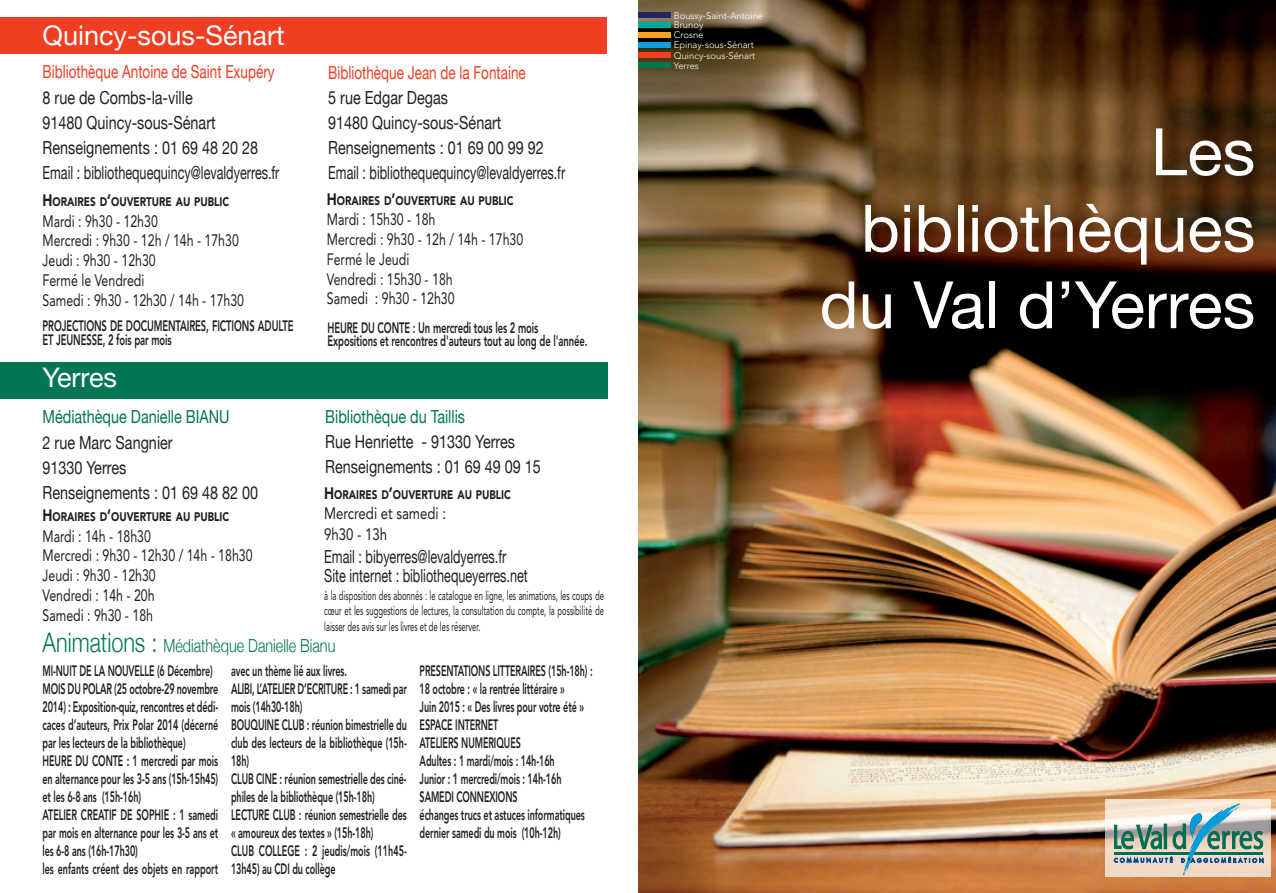
<style>
.page{position:relative;width:1276px;height:893px;background:#fff}
.page>*{position:absolute;margin:0;border:0;box-sizing:border-box;transform-origin:0 0}
.t1{font:65.55px/76.5px "Helvetica Neue";color:#fff;text-align:right}
.t2{font:27px "Helvetica Neue";color:#fff}
.t3{font:18px/25.2px "Helvetica Neue";color:#231f20;scale:.8 1}
.t4{font:18px/19.5px "Helvetica Neue";color:#231f20;scale:.7 1}
.t5{font:18px "Helvetica Neue";color:#ef3e22;scale:.75 1}
.t6{font:18px "Helvetica Neue";color:#007654;scale:.8 1}
.t7{font:300 18px "Helvetica Neue";color:#007654;scale:.8 1}
.t8{font:16.5px/19.8px "Avenir";color:#231f20;scale:.75 1}
.t9{font:16.5px/21px "Avenir";color:#231f20;scale:.8 1}
.t10{font:800 15px/18px "Avenir";letter-spacing:-.01em;color:#231f20;scale:.6 1}
.t11{font:800 15px/13.5px "Avenir";letter-spacing:-.01em;color:#231f20;scale:.63 1}
.t12{font:12.75px/15.3px "Avenir";color:#231f20;text-align:justify;scale:.6 1}
.t13{font:900 12.3px "Avenir";color:#231f20;scale:.8 1}
.t14{font:300 9.45px/10.1px "Avenir";color:#fff}
.s1{font-size:16.5px}
.s2{font-size:27px}
</style>
<div class="page">
<img style="left:638px;top:0;width:638px;height:893px">
<img style="left:1105px;top:799px;width:165px;height:77px">
<svg style="left:1114px;top:803px;width:149px;height:72px;background:#aabcb4"></svg>
<div style="left:638px;top:12px;width:33px;height:6px;background:#21295c"></div>
<div style="left:638px;top:22px;width:33px;height:6px;background:#00a99d"></div>
<div style="left:638px;top:33px;width:33px;height:5px;background:#f9a51b"></div>
<div style="left:638px;top:43px;width:33px;height:5px;background:#12a0db"></div>
<div style="left:638px;top:53px;width:33px;height:5px;background:#ef3e22"></div>
<div style="left:638px;top:63px;width:33px;height:5px;background:#007654"></div>
<div style="left:0;top:18px;width:607px;height:36px;background:#ef3e22"></div>
<div style="left:0;top:362px;width:608px;height:36px;background:#007654"></div>
<h2 class="t2" style="left:43px;top:19px;width:244px">Quincy-sous-Sénart</h2>
<p class="t5" style="left:43px;top:61px;width:311px">Bibliothèque Antoine de Saint Exupéry</p>
<p class="t3" style="left:43px;top:84px;width:298px">8 rue de Combs-la-ville<br>91480 Quincy-sous-Sénart<br>Renseignements : 01 69 48 20 28<br>Email : bibliothequequincy@levaldyerres.fr</p>
<p class="t13" style="left:43px;top:197px;width:235px"><span class="s1">H</span>ORAIRES D<span class="s1">’</span>OUVERTURE AU PUBLIC</p>
<p class="t8" style="left:43px;top:212px;width:270px">Mardi : 9h30 - 12h30<br>Mercredi : 9h30 - 12h / 14h - 17h30<br>Jeudi : 9h30 - 12h30<br>Fermé le Vendredi<br>Samedi : 9h30 - 12h30 / 14h - 17h30</p>
<p class="t11" style="left:43px;top:320px;width:400px">PROJECTIONS DE DOCUMENTAIRES, FICTIONS ADULTE<br>ET JEUNESSE, 2 fois par mois</p>
<h2 class="t2" style="left:43px;top:362px;width:76px">Yerres</h2>
<p class="t5" style="left:328px;top:61px;width:265px">Bibliothèque Jean de la Fontaine</p>
<p class="t3" style="left:328px;top:84px;width:298px">5 rue Edgar Degas<br>91480 Quincy-sous-Sénart<br>Renseignements : 01 69 00 99 92<br>Email : bibliothequequincy@levaldyerres.fr</p>
<p class="t13" style="left:327px;top:195px;width:235px"><span class="s1">H</span>ORAIRES D<span class="s1">’</span>OUVERTURE AU PUBLIC</p>
<p class="t8" style="left:327px;top:211px;width:263px">Mardi : 15h30 - 18h<br>Mercredi : 9h30 - 12h / 14h - 17h30<br>Fermé le Jeudi<br>Vendredi : 15h30 - 18h<br>Samedi : 9h30 - 12h30</p>
<p class="t11" style="left:327px;top:322px;width:414px">HEURE DU CONTE : Un mercredi tous les 2 mois<br>Expositions et rencontres d'auteurs tout au long de l'année.</p>
<p class="t6" style="left:325px;top:406px;width:176px">Bibliothèque du Taillis</p>
<p class="t3" style="left:325px;top:429px;width:271px">Rue Henriette - 91330 Yerres<br>Renseignements : 01 69 49 09 15</p>
<p class="t6" style="left:43px;top:406px;width:235px">Médiathèque Danielle BIANU</p>
<p class="t3" style="left:43px;top:429px;width:271px">2 rue Marc Sangnier<br>91330 Yerres<br>Renseignements : 01 69 48 82 00</p>
<p class="t13" style="left:324px;top:489px;width:235px"><span class="s1">H</span>ORAIRES D<span class="s1">’</span>OUVERTURE AU PUBLIC</p>
<p class="t9" style="left:324px;top:504px;width:154px">Mercredi et samedi :<br>9h30 - 13h</p>
<p class="t4" style="left:324px;top:546px;width:292px">Email : bibyerres@levaldyerres.fr<br>Site internet : bibliothequeyerres.net</p>
<p class="t12" style="left:324px;top:589px;width:468px">à la disposition des abonnés : le catalogue en ligne, les animations, les coups de cœur et les suggestions de lectures, la consultation du compte, la possibilité de laisser des avis sur les livres et de les réserver.</p>
<p class="t13" style="left:43px;top:512px;width:235px"><span class="s1">H</span>ORAIRES D<span class="s1">’</span>OUVERTURE AU PUBLIC</p>
<p class="t8" style="left:43px;top:527px;width:282px">Mardi : 14h - 18h30<br>Mercredi : 9h30 - 12h30 / 14h - 18h30<br>Jeudi : 9h30 - 12h30<br>Vendredi : 14h - 20h<br>Samedi : 9h30 - 18h</p>
<p class="t7" style="left:43px;top:634px;width:368px"><span class="s2">Animations :</span> Médiathèque Danielle Bianu</p>
<p class="t10" style="left:42px;top:663px;width:294px">MI-NUIT DE LA NOUVELLE (6 Décembre)<br>MOIS DU POLAR (25 octobre-29 novembre 2014) : Exposition-quiz, rencontres et dédi&shy;caces d’auteurs, Prix Polar 2014 (décerné par les lecteurs de la bibliothèque)<br>HEURE DU CONTE : 1 mercredi par mois en alternance pour les 3-5 ans (15h-15h45) et les 6-8 ans (15h-16h)<br>ATELIER CREATIF DE SOPHIE : 1 samedi par mois en alternance pour les 3-5 ans et les 6-8 ans (16h-17h30)<br>les enfants créent des objets en rapport</p>
<p class="t10" style="left:231px;top:663px;width:294px">avec un thème lié aux livres.<br>ALIBI, L’ATELIER D’ECRITURE : 1 samedi par mois (14h30-18h)<br>BOUQUINE CLUB : réunion bimestrielle du club des lecteurs de la bibliothèque (15h-<br>18h)<br>CLUB CINE : réunion semestrielle des ciné&shy;philes de la bibliothèque (15h-18h)<br>LECTURE CLUB : réunion semestrielle des « amoureux des textes » (15h-18h)<br>CLUB COLLEGE : 2 jeudis/mois (11h45-<br>13h45) au CDI du collège</p>
<p class="t10" style="left:419px;top:663px;width:290px">PRESENTATIONS LITTERAIRES (15h-18h) :<br>18 octobre : « la rentrée littéraire »<br>Juin 2015 : « Des livres pour votre été »<br>ESPACE INTERNET<br>ATELIERS NUMERIQUES<br>Adultes : 1 mardi/mois : 14h-16h<br>Junior : 1 mercredi/mois : 14h-16h<br>SAMEDI CONNEXIONS<br>échanges trucs et astuces informatiques dernier samedi du mois (10h-12h)</p>
<p class="t14" style="left:674px;top:11px;width:91px">Boussy-Saint-Antoine<br>Brunoy<br>Crosne<br>Epinay-sous-Sénart<br>Quincy-sous-Sénart<br>Yerres</p>
<h1 class="t1" style="left:820px;top:113px;width:437px">Les bibliothèques du Val d’Yerres</h1>
</div>
